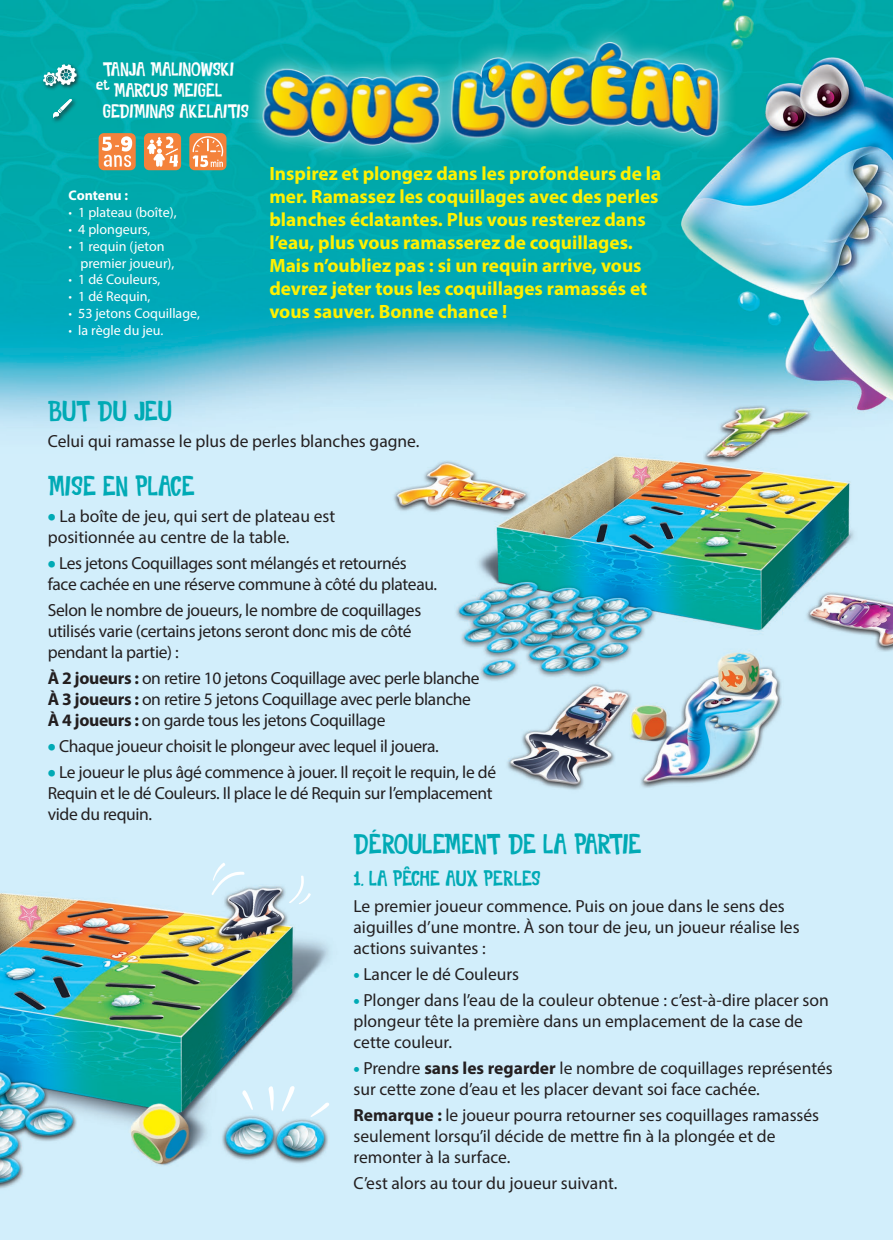
<style>
.page{position:relative;width:893px;height:1240px;background:#fff}
.page>*{position:absolute;margin:0;border:0;box-sizing:border-box;transform-origin:0 0}
.ANTRASTE{font:29.75px "Quite Something DEMO";color:#00aab5}
.ANTRASTE-2{font:22.75px "Quite Something DEMO";color:#00aab5}
.ANTRASTE-3{font:20.3px/21px "Quite Something DEMO";color:#fff;text-align:center}
.txt{font:700 19.25px/23.1px "Myriad Pro";color:#fff101}
.txt-2{font:17.5px/21px "Myriad Pro";letter-spacing:-.005em;color:#231f20}
.txt-3{font:14px/16.8px "Myriad Pro";color:#fff}
.txt-4{font:700 14px "Myriad Pro";letter-spacing:-.005em;color:#fff}
.s1{font-weight:700}
.s2{font-family:"Luciole";color:#00aab5}
.s3{font-weight:900;color:#00aab5}
</style>
<div class="page">
<img style="left:0;top:0;width:892px;height:1239px">
<svg style="left:288px;top:875px;width:23px;height:29px"></svg>
<svg style="left:211px;top:862px;width:34px;height:33px"></svg>
<svg style="left:282px;top:1084px;width:13px;height:27px"></svg>
<svg style="left:268px;top:1084px;width:7px;height:26px"></svg>
<svg style="left:241px;top:1088px;width:12px;height:22px"></svg>
<svg style="left:310px;top:1101px;width:21px;height:16px"></svg>
<div style="left:41px;top:62px;width:41px;height:29px;background:#231f20;opacity:.75"></div>
<svg style="left:43px;top:64px;width:34px;height:22px"></svg>
<div style="left:51px;top:97px;width:26px;height:27px;background:#231f20;opacity:.75"></div>
<svg style="left:53px;top:99px;width:19px;height:19px"></svg>
<div style="left:99px;top:133px;width:37px;height:37px;background:#f4823b;border-radius:5px"></div>
<svg style="left:102px;top:136px;width:30px;height:31px"></svg>
<div style="left:144px;top:133px;width:37px;height:37px;background:#f4823b;border-radius:5px"></div>
<svg style="left:147px;top:137px;width:31px;height:30px"></svg>
<div style="left:189px;top:133px;width:37px;height:37px;background:#f4823b;border-radius:5px"></div>
<svg style="left:192px;top:136px;width:31px;height:31px"></svg>
<img style="left:226px;top:18px;width:520px;height:170px">
<p class="ANTRASTE-3" style="left:96px;top:59px;width:139px">TANJA MALINOWSKI <sup>et</sup> MARCUS MEIGEL</p>
<p class="ANTRASTE-3" style="left:103px;top:101px;width:148px">GEDIMINAS AKELAITIS</p>
<p class="txt-4" style="left:69px;top:186px;width:61px">Contenu :</p>
<p class="txt-3" style="left:69px;top:204px;width:110px"><span class="s1">·</span> 1 plateau (boîte),</p>
<p class="txt-3" style="left:69px;top:221px;width:83px"><span class="s1">·</span> 4 plongeurs,</p>
<p class="txt-3" style="left:80px;top:237px;width:95px;text-indent:-12px"><span class="s1">·</span> 1 requin (jeton premier joueur),</p>
<p class="txt-3" style="left:69px;top:271px;width:93px"><span class="s1">·</span> 1 dé Couleurs,</p>
<p class="txt-3" style="left:69px;top:288px;width:83px"><span class="s1">·</span> 1 dé Requin,</p>
<p class="txt-3" style="left:69px;top:305px;width:133px"><span class="s1">·</span> 53 jetons Coquillage,</p>
<p class="txt-3" style="left:69px;top:321px;width:96px"><span class="s1">·</span> la règle du jeu.</p>
<p class="txt" style="left:269px;top:161px;width:393px">Inspirez et plongez dans les profondeurs de la mer. Ramassez les coquillages avec des perles blanches éclatantes. Plus vous resterez dans l’eau, plus vous ramasserez de coquillages.<br>Mais n’oubliez pas : si un requin arrive, vous devrez jeter tous les coquillages ramassés et vous sauver. Bonne chance !</p>
<p class="ANTRASTE" style="left:48px;top:395px;width:126px">BUT DU JEU</p>
<p class="txt-2" style="left:48px;top:430px;width:373px">Celui qui ramasse le plus de perles blanches gagne.</p>
<p class="ANTRASTE" style="left:48px;top:470px;width:149px">MISE EN PLACE</p>
<p class="txt-2" style="left:48px;top:505px;width:289px"><span class="s2">●</span> La boîte de jeu, qui sert de plateau est positionnée au centre de la table.</p>
<p class="txt-2" style="left:48px;top:552px;width:391px"><span class="s2">●</span> Les jetons Coquillages sont mélangés et retournés face cachée en une réserve commune à côté du plateau.</p>
<p class="txt-2" style="left:48px;top:599px;width:375px">Selon le nombre de joueurs, le nombre de coquillages utilisés varie (certains jetons seront donc mis de côté pendant la partie) :</p>
<p class="txt-2" style="left:48px;top:667px;width:433px"><span class="s1">À 2 joueurs :</span> on retire 10 jetons Coquillage avec perle blanche<br><span class="s1">À 3 joueurs :</span> on retire 5 jetons Coquillage avec perle blanche<br><span class="s1">À 4 joueurs :</span> on garde tous les jetons Coquillage</p>
<p class="txt-2" style="left:48px;top:735px;width:392px"><span class="s2">●</span> Chaque joueur choisit le plongeur avec lequel il jouera.</p>
<p class="txt-2" style="left:48px;top:761px;width:450px"><span class="s2">●</span> Le joueur le plus âgé commence à jouer. Il reçoit le requin, le dé<br>Requin et le dé Couleurs. Il place le dé Requin sur l’emplacement vide du requin.</p>
<p class="ANTRASTE" style="left:353px;top:828px;width:289px">DÉROULEMENT DE LA PARTIE</p>
<p class="ANTRASTE-2" style="left:353px;top:866px;width:188px">1. LA PÊCHE AUX PERLES</p>
<p class="txt-2" style="left:353px;top:895px;width:447px">Le premier joueur commence. Puis on joue dans le sens des aiguilles d’une montre. À son tour de jeu, un joueur réalise les actions suivantes :</p>
<p class="txt-2" style="left:353px;top:963px;width:167px"><span class="s3">•</span> Lancer le dé Couleurs</p>
<p class="txt-2" style="left:353px;top:989px;width:476px"><span class="s3">•</span> Plonger dans l’eau de la couleur obtenue : c’est-à-dire placer son plongeur tête la première dans un emplacement de la case de cette couleur.</p>
<p class="txt-2" style="left:353px;top:1057px;width:480px"><span class="s3">•</span> Prendre <span class="s1">sans les regarder</span> le nombre de coquillages représentés sur cette zone d’eau et les placer devant soi face cachée.</p>
<p class="txt-2" style="left:353px;top:1104px;width:467px"><span class="s1">Remarque :</span> le joueur pourra retourner ses coquillages ramassés seulement lorsqu’il décide de mettre fin à la plongée et de remonter à la surface.</p>
<p class="txt-2" style="left:353px;top:1172px;width:265px">C’est alors au tour du joueur suivant.</p>
</div>
